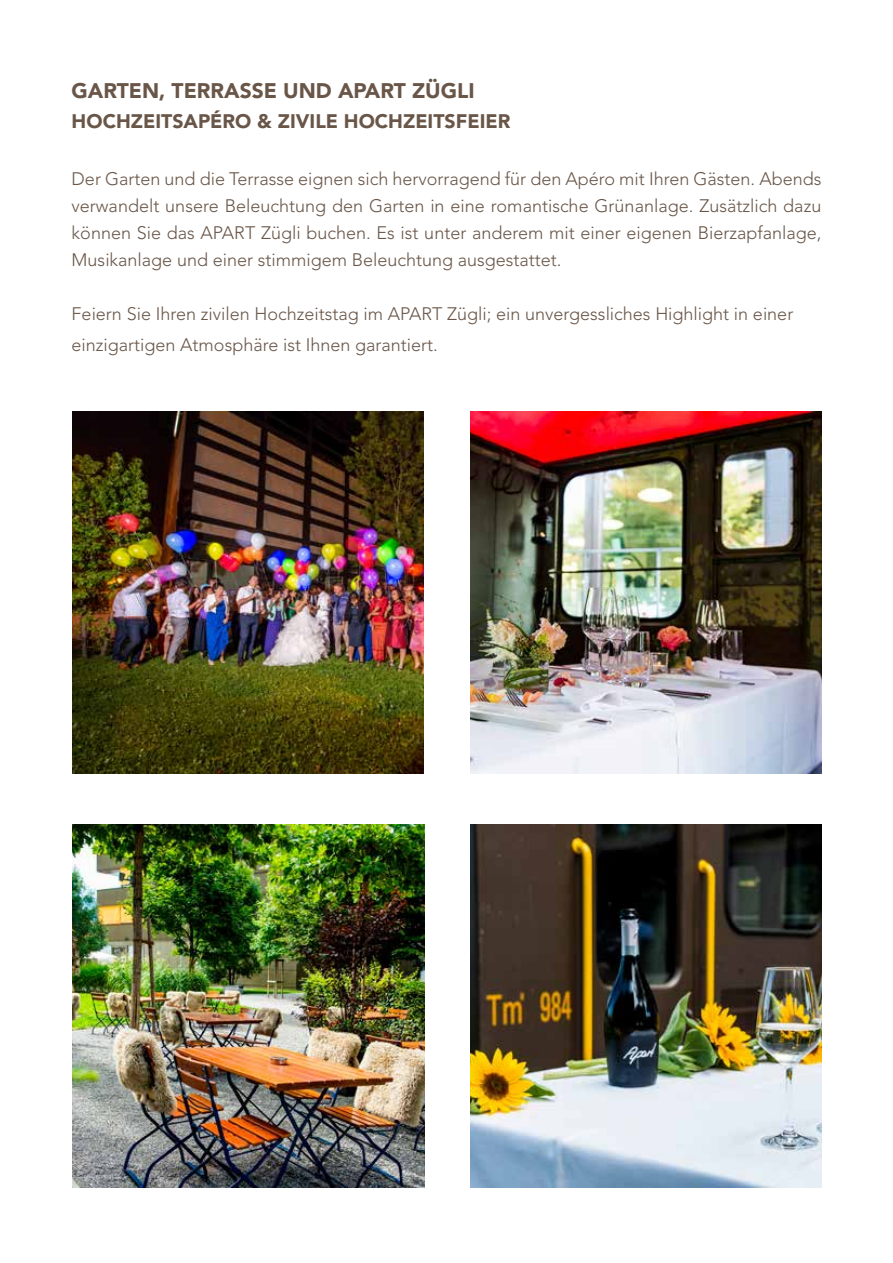
<style>
.page{position:relative;width:893px;height:1263px;background:#fff}
.page>*{position:absolute;margin:0;border:0;box-sizing:border-box;transform-origin:0 0}
.t1{font:900 21px "Avenir";color:#695648}
.t2{font:900 19.5px "Avenir";color:#695648}
.t3{font:300 18px/27px "Avenir";color:#695648;text-align:justify}
</style>
<div class="page">
<img style="left:471px;top:825px;width:350px;height:363px">
<img style="left:73px;top:825px;width:351px;height:363px">
<img style="left:73px;top:411px;width:350px;height:363px">
<img style="left:471px;top:411px;width:350px;height:363px">
<p class="t1" style="left:72px;top:78px;width:404px">GARTEN, TERRASSE UND APART ZÜGLI</p>
<p class="t2" style="left:72px;top:110px;width:440px">HOCHZEITSAPÉRO &amp; ZIVILE HOCHZEITSFEIER</p>
<p class="t3" style="left:72px;top:166px;width:751px">Der Garten und die Terrasse eignen sich hervorragend für den Apéro mit Ihren Gästen. Abends verwandelt unsere Beleuchtung den Garten in eine romantische Grünanlage. Zusätzlich dazu können Sie das APART Zügli buchen. Es ist unter anderem mit einer eigenen Bierzapfanlage, Musikanlage und einer stimmigem Beleuchtung ausgestattet.</p>
<p class="t3" style="left:72px;top:299px;width:723px;line-height:30px">Feiern Sie Ihren zivilen Hochzeitstag im APART Zügli; ein unvergessliches Highlight in einer einzigartigen Atmosphäre ist Ihnen garantiert.</p>
</div>
